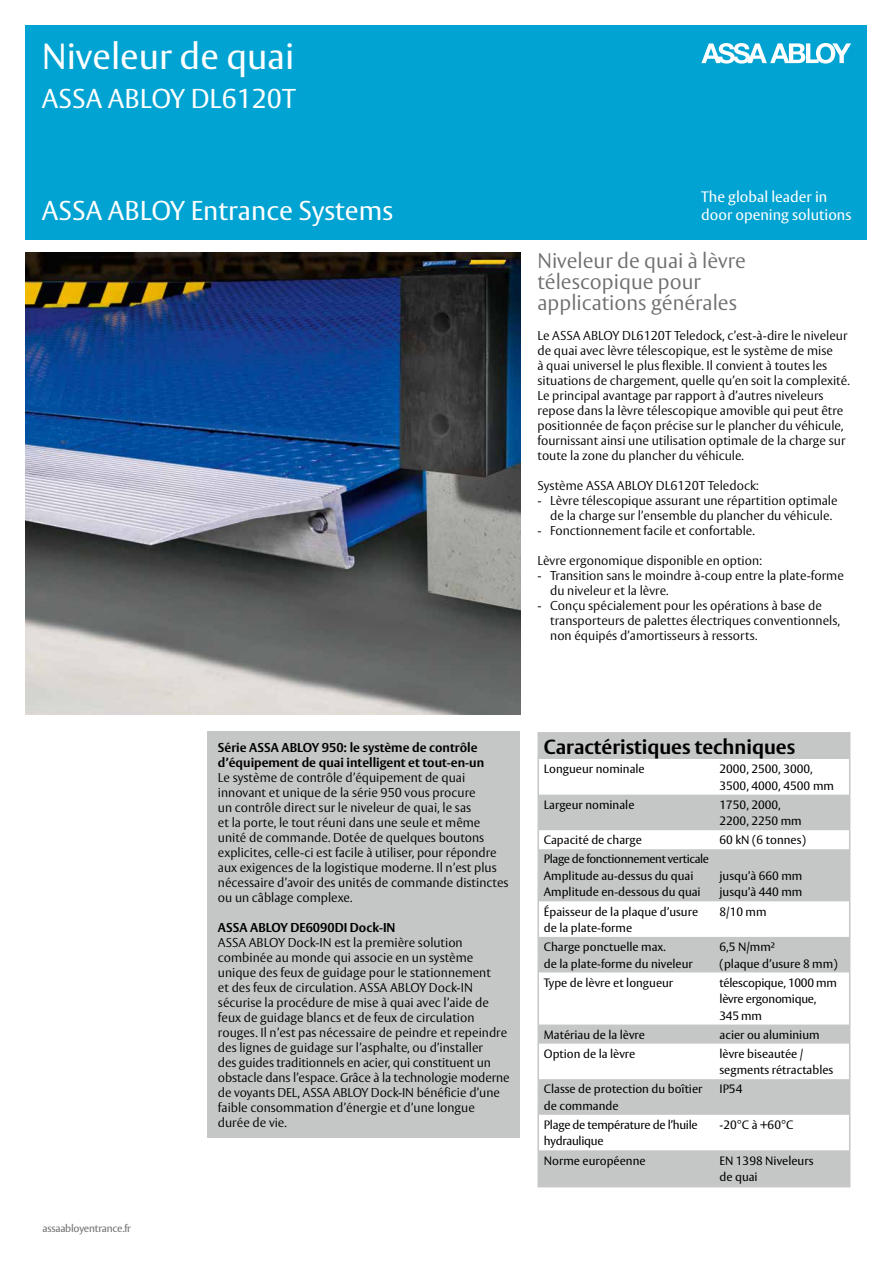
<style>
.page{position:relative;width:893px;height:1263px;background:#fff}
.page>*{position:absolute;margin:0;border:0;box-sizing:border-box;transform-origin:0 0}
.t1{font:36px "ASSA Vesta";color:#fff}
.t2{font:27px "ASSA Vesta";color:#fff}
.t3{font:300 21px/21px "ASSA Vesta";color:#6f6f6e}
.t4{font:700 20.25px "ASSA Vesta";color:#000}
.t5{font:15px/18px "ASSA Vesta";color:#fff}
.t6{font:300 12.75px/15px "ASSA Vesta";color:#000}
.t7{font:700 12.75px/15px "ASSA Vesta";color:#000}
.t8{font:12px/16.5px "ASSA Vesta";color:#000}
.t9{font:12px/16.5px "ASSA Vesta";letter-spacing:-.02em;color:#000}
.t10{font:10.5px "ASSA Vesta";letter-spacing:-.02em;color:#6f6f6e}
</style>
<div class="page">
<div style="left:25px;top:25px;width:842px;height:215px;background:#00a3d2"></div>
<svg style="left:701px;top:43px;width:150px;height:21px"></svg>
<img style="left:25px;top:252px;width:495px;height:462px">
<div style="left:539px;top:734px;width:310px;height:25px;background:#c5c6c6"></div>
<svg style="left:540px;top:795px;width:307px;height:389px;fill:#c5c6c6"></svg>
<div style="left:537px;top:732px;width:313px;height:455px;border:2px solid #c5c6c6"></div>
<div style="left:207px;top:731px;width:313px;height:406px;background:#c5c6c6"></div>
<h1 class="t1" style="left:42px;top:35px;width:254px">Niveleur de quai</h1>
<h2 class="t2" style="left:42px;top:82px;width:256px">ASSA ABLOY DL6120T</h2>
<h2 class="t2" style="left:42px;top:194px;width:353px">ASSA ABLOY Entrance Systems</h2>
<p class="t5" style="left:701px;top:189px;width:152px">The global leader in door opening solutions</p>
<p class="t10" style="left:43px;top:1222px;width:90px">assaabloyentrance.fr</p>
<h3 class="t3" style="left:537px;top:251px;width:210px">Niveleur de quai à lèvre télescopique pour applications générales</h3>
<p class="t6" style="left:537px;top:329px;width:314px">Le ASSA ABLOY DL6120T Teledock, c’est-à-dire le niveleur de quai avec lèvre télescopique, est le système de mise<br>à quai universel le plus flexible. Il convient à toutes les situations de chargement, quelle qu’en soit la complexité.<br>Le principal avantage par rapport à d’autres niveleurs repose dans la lèvre télescopique amovible qui peut être positionnée de façon précise sur le plancher du véhicule, fournissant ainsi une utilisation optimale de la charge sur toute la zone du plancher du véhicule.</p>
<p class="t6" style="left:537px;top:479px;width:223px">Système ASSA ABLOY DL6120T Teledock:</p>
<p class="t6" style="left:537px;top:494px;width:302px;text-align:center">- Lèvre télescopique assurant une répartition optimale de la charge sur l’ensemble du plancher du véhicule.</p>
<p class="t6" style="left:537px;top:524px;width:219px">- Fonctionnement facile et confortable.</p>
<p class="t6" style="left:537px;top:554px;width:226px">Lèvre ergonomique disponible en option:</p>
<p class="t6" style="left:550px;top:569px;width:295px;text-indent:-13px">- Transition sans le moindre à-coup entre la plate-forme du niveleur et la lèvre.</p>
<p class="t6" style="left:550px;top:599px;width:291px;text-indent:-13px">- Conçu spécialement pour les opérations à base de transporteurs de palettes électriques conventionnels, non équipés d’amortisseurs à ressorts.</p>
<p class="t7" style="left:218px;top:740px;width:268px">Série ASSA ABLOY 950: le système de contrôle d’équipement de quai intelligent et tout-en-un</p>
<p class="t6" style="left:218px;top:770px;width:292px">Le système de contrôle d’équipement de quai innovant et unique de la série 950 vous procure<br>un contrôle direct sur le niveleur de quai, le sas<br>et la porte, le tout réuni dans une seule et même unité de commande. Dotée de quelques boutons explicites, celle-ci est facile à utiliser, pour répondre aux exigences de la logistique moderne. Il n’est plus nécessaire d’avoir des unités de commande distinctes ou un câblage complexe.</p>
<p class="t7" style="left:218px;top:920px;width:179px">ASSA ABLOY DE6090DI Dock-IN</p>
<p class="t6" style="left:218px;top:935px;width:293px">ASSA ABLOY Dock-IN est la première solution combinée au monde qui associe en un système unique des feux de guidage pour le stationnement<br>et des feux de circulation. ASSA ABLOY Dock-IN sécurise la procédure de mise à quai avec l’aide de feux de guidage blancs et de feux de circulation rouges. Il n’est pas nécessaire de peindre et repeindre des lignes de guidage sur l’asphalte, ou d’installer<br>des guides traditionnels en acier, qui constituent un obstacle dans l’espace. Grâce à la technologie moderne de voyants DEL, ASSA ABLOY Dock-IN bénéficie d’une faible consommation d’énergie et d’une longue durée de vie.</p>
<h3 class="t4" style="left:544px;top:735px;width:253px">Caractéristiques techniques</h3>
<p class="t8" style="left:544px;top:761px;width:102px">Longueur nominale</p>
<p class="t8" style="left:719px;top:761px;width:116px">2000, 2500, 3000,<br>3500, 4000, 4500 mm</p>
<p class="t8" style="left:544px;top:797px;width:92px">Largeur nominale</p>
<p class="t8" style="left:719px;top:797px;width:84px">1750, 2000,<br>2200, 2250 mm</p>
<p class="t8" style="left:544px;top:832px;width:100px">Capacité de charge</p>
<p class="t8" style="left:719px;top:832px;width:88px">60 kN (6 tonnes)</p>
<p class="t8" style="left:544px;top:851px;width:167px">Plage de fonctionnement verticale<br>Amplitude au-dessus du quai<br>Amplitude en-dessous du quai</p>
<p class="t8" style="left:719px;top:868px;width:84px">jusqu’à 660 mm jusqu’à 440 mm</p>
<p class="t8" style="left:544px;top:903px;width:156px">Épaisseur de la plaque d’usure de la plate-forme</p>
<p class="t8" style="left:719px;top:903px;width:49px">8/10 mm</p>
<p class="t8" style="left:544px;top:939px;width:150px">Charge ponctuelle max.<br>de la plate-forme du niveleur</p>
<p class="t8" style="left:719px;top:939px;width:120px">6,5 N/mm²<br>(plaque d’usure 8 mm)</p>
<p class="t8" style="left:544px;top:975px;width:131px">Type de lèvre et longueur</p>
<p class="t9" style="left:719px;top:975px;width:119px">télescopique, 1000 mm lèvre ergonomique,<br>345 mm</p>
<p class="t8" style="left:544px;top:1027px;width:103px">Matériau de la lèvre</p>
<p class="t8" style="left:719px;top:1027px;width:102px">acier ou aluminium</p>
<p class="t8" style="left:544px;top:1046px;width:93px">Option de la lèvre</p>
<p class="t8" style="left:719px;top:1046px;width:115px">lèvre biseautée / segments rétractables</p>
<p class="t8" style="left:544px;top:1081px;width:160px">Classe de protection du boîtier de commande</p>
<p class="t8" style="left:719px;top:1081px;width:24px">IP54</p>
<p class="t9" style="left:544px;top:1117px;width:155px">Plage de température de l’huile hydraulique</p>
<p class="t8" style="left:719px;top:1117px;width:75px">-20°C à +60°C</p>
<p class="t8" style="left:544px;top:1152px;width:103px">Norme européenne</p>
<p class="t8" style="left:719px;top:1152px;width:96px">EN 1398 Niveleurs de quai</p>
</div>
